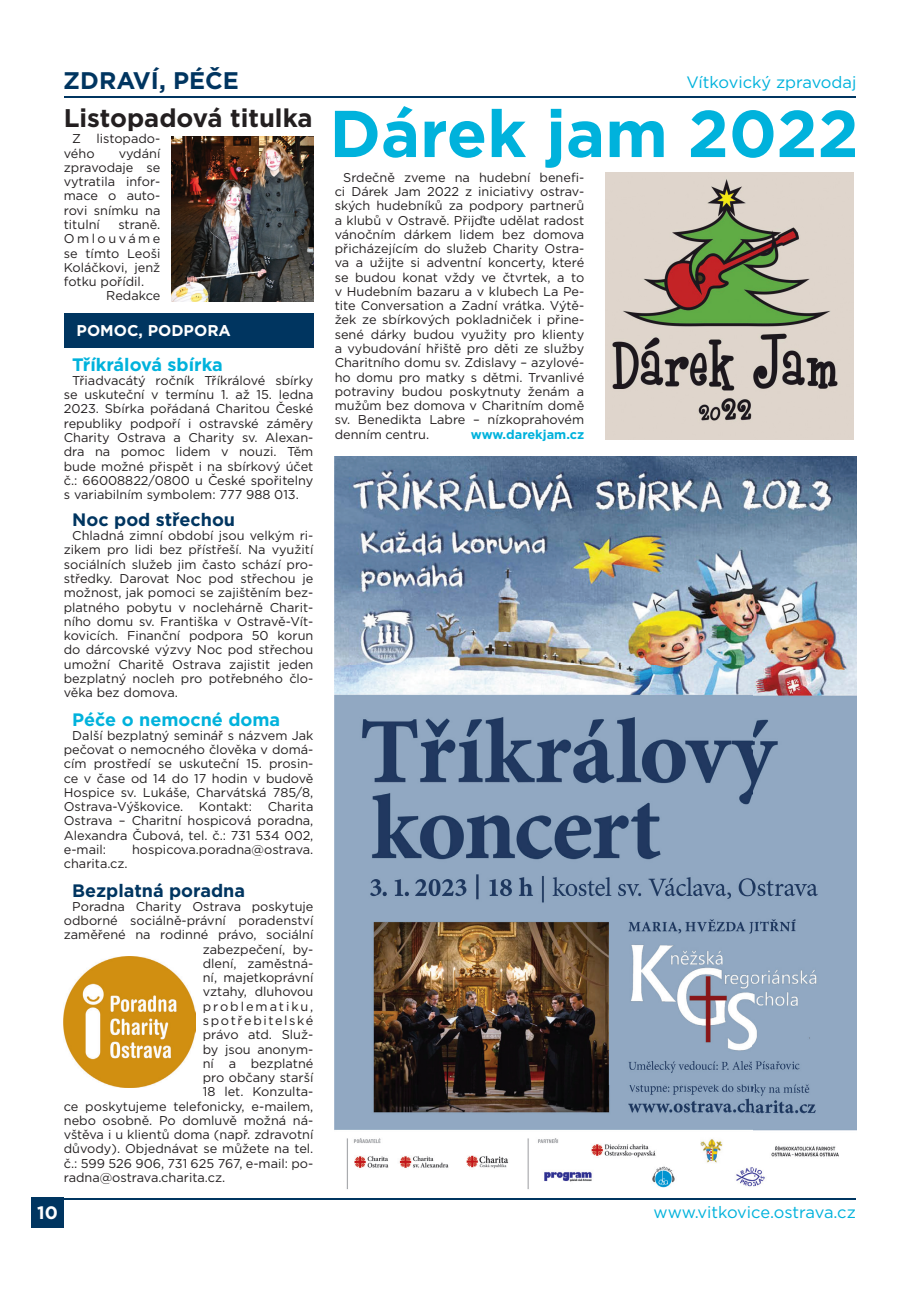
<style>
.page{position:relative;width:919px;height:1289px;background:#fff}
.page>*{position:absolute;margin:0;border:0;box-sizing:border-box;transform-origin:0 0}
.t1{font:700 66px "Gotham";color:#00b2dc}
.t2{font:700 25.5px "Gotham";color:#231f20}
.t3{font:700 24px "Gotham";color:#003560}
.t4{font:700 18px "Gotham";color:#00b2dc}
.t5{font:700 18px "Gotham";color:#003560}
.t6{font:700 18px "Gotham";color:#fff}
.t7{font:16.5px "Gotham";color:#00b2dc}
.t8{font:700 15.6px "Gotham";color:#fff}
.t9{font:12.75px/14.2px "Gotham";color:#231f20;text-align:justify}
.t10{font:700 12.75px "Gotham";color:#00b2dc}
.t11{font:12.75px "Gotham";letter-spacing:.13em;color:#231f20}
.t12{font:12.75px "Gotham";letter-spacing:.155em;color:#231f20}
</style>
<div class="page">
<hr style="left:64px;top:96px;width:791px;height:2px;background:#003560">
<div style="left:31px;top:1197px;width:33px;height:30px;background:#003560"></div>
<hr style="left:64px;top:1197px;width:791px;height:2px;background:#003560">
<div style="left:64px;top:314px;width:249px;height:34px;background:#003560"></div>
<img style="left:64px;top:956px;width:131px;height:131px">
<img style="left:334px;top:456px;width:522px;height:734px">
<img style="left:605px;top:173px;width:248px;height:266px">
<img style="left:171px;top:136px;width:142px;height:166px">
<h3 class="t3" style="left:63px;top:65px;width:177px">ZDRAVÍ, PÉČE</h3>
<p class="t7" style="left:686px;top:71px;width:171px">Vítkovický zpravodaj</p>
<h2 class="t2" style="left:64px;top:101px;width:250px">Listopadová titulka</h2>
<p class="t9" style="left:64px;top:131px;width:98px;text-indent:9px">Z listopado&shy;vého</p>
<p class="t9" style="left:64px;top:146px;width:98px;text-indent:55px">vydání zpravodaje se vytratila infor&shy;mace o auto&shy;rovi snímku na titulní</p>
<p class="t9" style="left:64px;top:217px;width:98px;text-indent:55px">straně.<br>Omlouváme se tímto Leoši Koláčkovi, jenž fotku pořídil.</p>
<p class="t9" style="left:106px;top:288px;width:56px">Redakce</p>
<p class="t8" style="left:77px;top:320px;width:156px">POMOC, PODPORA</p>
<h3 class="t4" style="left:72px;top:352px;width:152px">Tříkrálová sbírka</h3>
<p class="t9" style="left:64px;top:373px;width:251px;text-indent:9px">Třiadvacátý ročník Tříkrálové sbírky se uskuteční v termínu 1. až 15. ledna 2023. Sbírka pořádaná Charitou České republiky podpoří i ostravské záměry Charity Ostrava a Charity sv. Alexan&shy;dra na pomoc lidem v nouzi. Těm bude možné přispět i na sbírkový účet č.: 66008822/0800 u České spořitelny s variabilním symbolem: 777 988 013.</p>
<h3 class="t5" style="left:72px;top:507px;width:164px">Noc pod střechou</h3>
<p class="t9" style="left:64px;top:528px;width:251px;text-indent:9px">Chladná zimní období jsou velkým ri&shy;zikem pro lidi bez přístřeší. Na využití sociálních služeb jim často schází pro&shy;středky. Darovat Noc pod střechou je možnost, jak pomoci se zajištěním bez&shy;platného pobytu v noclehárně Charit&shy;ního domu sv. Františka v Ostravě-Vít&shy;kovicích. Finanční podpora 50 korun do dárcovské výzvy Noc pod střechou umožní Charitě Ostrava zajistit jeden bezplatný nocleh pro potřebného člo&shy;věka bez domova.</p>
<h3 class="t4" style="left:72px;top:707px;width:209px">Péče o nemocné doma</h3>
<p class="t9" style="left:64px;top:728px;width:251px;text-indent:9px">Další bezplatný seminář s názvem Jak pečovat o nemocného člověka v domá&shy;cím prostředí se uskuteční 15. prosin&shy;ce v čase od 14 do 17 hodin v budově Hospice sv. Lukáše, Charvátská 785/8, Ostrava-Výškovice. Kontakt: Charita Ostrava – Charitní hospicová poradna, Alexandra Čubová, tel. č.: 731 534 002, e-mail:</p>
<p class="t9" style="left:132px;top:842px;width:183px">hospicova.poradna@ostrava.</p>
<p class="t9" style="left:64px;top:856px;width:65px">charita.cz.</p>
<h3 class="t5" style="left:72px;top:878px;width:174px">Bezplatná poradna</h3>
<p class="t9" style="left:72px;top:899px;width:242px">Poradna Charity Ostrava poskytuje</p>
<p class="t9" style="left:64px;top:913px;width:251px">odborné sociálně-právní poradenství</p>
<p class="t9" style="left:64px;top:927px;width:251px">zaměřené na rodinné právo, sociální</p>
<p class="t9" style="left:203px;top:941px;width:112px">zabezpečení, by-</p>
<p class="t9" style="left:203px;top:956px;width:112px">dlení, zaměstná-</p>
<p class="t9" style="left:203px;top:970px;width:112px">ní, majetkoprávní</p>
<p class="t9" style="left:203px;top:984px;width:112px">vztahy, dluhovou</p>
<p class="t12" style="left:203px;top:998px;width:112px">problematiku,</p>
<p class="t11" style="left:203px;top:1012px;width:112px">spotřebitelské</p>
<p class="t9" style="left:203px;top:1027px;width:112px">právo atd. Služ-</p>
<p class="t9" style="left:203px;top:1041px;width:112px">by jsou anonym-</p>
<p class="t9" style="left:203px;top:1055px;width:112px">ní a bezplatné</p>
<p class="t9" style="left:203px;top:1070px;width:112px">pro občany starší</p>
<p class="t9" style="left:203px;top:1084px;width:112px">18 let. Konzulta-</p>
<p class="t9" style="left:64px;top:1098px;width:251px">ce poskytujeme telefonicky, e-mailem,</p>
<p class="t9" style="left:64px;top:1112px;width:251px">nebo osobně. Po domluvě možná ná-</p>
<p class="t9" style="left:64px;top:1127px;width:251px">vštěva i u klientů doma (např. zdravotní</p>
<p class="t9" style="left:64px;top:1141px;width:251px">důvody). Objednávat se můžete na tel.</p>
<p class="t9" style="left:64px;top:1155px;width:251px">č.: 599 526 906, 731 625 767, e-mail: po-</p>
<p class="t9" style="left:64px;top:1169px;width:163px">radna@ostrava.charita.cz.</p>
<h1 class="t1" style="left:329px;top:90px;width:530px">Dárek jam 2022</h1>
<p class="t9" style="left:334px;top:170px;width:251px;text-indent:9px">Srdečně zveme na hudební benefi&shy;ci Dárek Jam 2022 z iniciativy ostrav&shy;ských hudebníků za podpory partnerů a klubů v Ostravě. Přijďte udělat radost vánočním dárkem lidem bez domova přicházejícím do služeb Charity Ostra&shy;va a užijte si adventní koncerty, které se budou konat vždy ve čtvrtek, a to v Hudebním bazaru a v klubech La Pe&shy;tite Conversation a Zadní vrátka. Výtě&shy;žek ze sbírkových pokladniček i přine&shy;sené dárky budou využity pro klienty a vybudování hřiště pro děti ze služby Charitního domu sv. Zdislavy – azylové&shy;ho domu pro matky s dětmi. Trvanlivé potraviny budou poskytnuty ženám a mužům bez domova v Charitním domě sv. Benedikta Labre – nízkoprahovém denním centru.</p>
<p class="t10" style="left:471px;top:425px;width:115px">www.darekjam.cz</p>
<h3 class="t6" style="left:37px;top:1201px;width:22px">10</h3>
<p class="t7" style="left:653px;top:1201px;width:204px">www.vitkovice.ostrava.cz</p>
</div>
